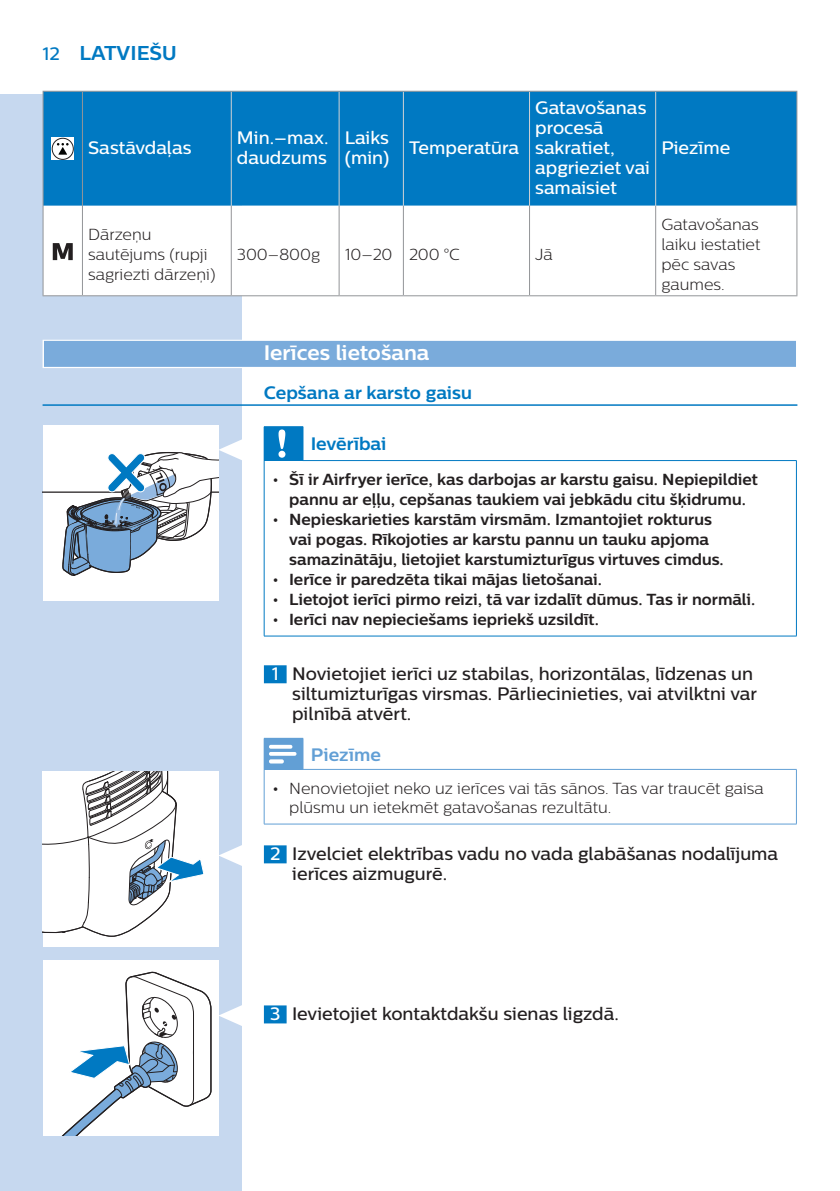
<style>
.page{position:relative;width:840px;height:1191px;background:#fff}
.page>*{position:absolute;margin:0;border:0;box-sizing:border-box;transform-origin:0 0}
.chapter-title-paragr{font:700 21px "Centrale Sans";color:#fff}
.t1{font:700 20px "Centrale Sans";color:#0079c2}
.actionlist-item-para{font:500 18px/20px "Centrale Sans";color:#231f20}
.chapter-table-rowhea{font:500 18px/20px "Centrale Sans";color:#fff}
.heading-title-paragr{font:700 18px "Centrale Sans";color:#0079c2}
.cautions-caption-par{font:700 18px "Centrale Sans";letter-spacing:-.01em;color:#0079c2}
.cautions-caption-par-2{font:700 18px "Centrale Sans";color:#629fd5}
.t2{font:700 16px/20px "Centrale Sans";color:#231f20;text-align:center}
.chapter-table-rowodd{font:300 16px/20px "Centrale Sans";color:#231f20}
.s1{font-weight:500;font-size:18px}
.s2{font-family:"Gill Sans Alt One WGL Light";font-weight:400;font-size:14.2px}
.s3{color:#fff}
</style>
<div class="page">
<div style="left:0;top:95px;width:241px;height:1096px;background:#c6d8ef"></div>
<div style="left:43px;top:340px;width:754px;height:28px;background:#7aabdb"></div>
<hr style="left:43px;top:404px;width:754px;height:2px;background:#0079c2">
<div style="left:264px;top:665px;width:22px;height:18px;background:#0079c2"></div>
<div style="left:264px;top:845px;width:22px;height:18px;background:#0079c2"></div>
<div style="left:264px;top:1005px;width:22px;height:18px;background:#0079c2"></div>
<div style="left:44px;top:92px;width:752px;height:114px;background:#0079c2"></div>
<svg style="left:44px;top:206px;width:613px;height:89px"></svg>
<hr style="left:231px;top:92px;width:1px;height:114px;background:#d1d2d4">
<hr style="left:338px;top:92px;width:1px;height:114px;background:#d1d2d4">
<hr style="left:402px;top:92px;width:1px;height:114px;background:#d1d2d4">
<hr style="left:528px;top:92px;width:1px;height:114px;background:#d1d2d4">
<hr style="left:231px;top:206px;width:1px;height:89px;background:#939598">
<hr style="left:338px;top:206px;width:1px;height:89px;background:#939598">
<hr style="left:402px;top:206px;width:1px;height:89px;background:#939598">
<hr style="left:528px;top:206px;width:1px;height:89px;background:#939598">
<hr style="left:654px;top:206px;width:1px;height:89px;background:#939598">
<hr style="left:654px;top:92px;width:1px;height:114px;background:#d1d2d4">
<hr style="left:43px;top:91px;width:39px;height:1px;background:#939598">
<hr style="left:43px;top:92px;width:1px;height:114px;background:#939598">
<hr style="left:82px;top:91px;width:149px;height:1px;background:#939598">
<hr style="left:82px;top:92px;width:1px;height:114px;background:#939598">
<hr style="left:231px;top:91px;width:108px;height:1px;background:#939598">
<hr style="left:339px;top:91px;width:64px;height:1px;background:#939598">
<hr style="left:403px;top:91px;width:126px;height:1px;background:#939598">
<hr style="left:529px;top:91px;width:126px;height:1px;background:#939598">
<hr style="left:655px;top:91px;width:142px;height:1px;background:#939598">
<hr style="left:796px;top:92px;width:1px;height:114px;background:#939598">
<hr style="left:43px;top:206px;width:1px;height:89px;background:#939598">
<hr style="left:82px;top:206px;width:1px;height:89px;background:#939598">
<hr style="left:796px;top:206px;width:1px;height:89px;background:#939598">
<hr style="left:43px;top:295px;width:39px;height:1px;background:#939598">
<hr style="left:82px;top:295px;width:149px;height:1px;background:#939598">
<hr style="left:231px;top:295px;width:108px;height:1px;background:#939598">
<hr style="left:339px;top:295px;width:64px;height:1px;background:#939598">
<hr style="left:403px;top:295px;width:126px;height:1px;background:#939598">
<hr style="left:529px;top:295px;width:126px;height:1px;background:#939598">
<hr style="left:655px;top:295px;width:142px;height:1px;background:#939598">
<svg style="left:51px;top:137px;width:23px;height:23px"></svg>
<div style="left:52px;top:138px;width:21px;height:21px;background:#fff;border-radius:50%"></div>
<div style="left:52px;top:138px;width:22px;height:22px;border:1px solid #231f20;border-radius:50%"></div>
<svg style="left:57px;top:143px;width:12px;height:12px"></svg>
<svg style="left:53px;top:243px;width:20px;height:17px"></svg>
<div style="left:264px;top:427px;width:39px;height:33px;background:#0079c2"></div>
<hr style="left:264px;top:426px;width:39px;height:1px;background:#0079c2">
<hr style="left:795px;top:461px;width:1px;height:175px;background:#0079c2">
<hr style="left:264px;top:460px;width:1px;height:176px;background:#0079c2">
<hr style="left:264px;top:635px;width:39px;height:1px;background:#0079c2">
<hr style="left:303px;top:635px;width:493px;height:1px;background:#0079c2">
<hr style="left:302px;top:460px;width:494px;height:1px;background:#0079c2">
<svg style="left:278px;top:429px;width:7px;height:29px"></svg>
<div style="left:264px;top:738px;width:39px;height:31px;background:#629fd5"></div>
<hr style="left:795px;top:769px;width:1px;height:54px;background:#629fd5">
<hr style="left:264px;top:769px;width:1px;height:54px;background:#629fd5">
<hr style="left:264px;top:823px;width:39px;height:1px;background:#629fd5">
<hr style="left:303px;top:823px;width:493px;height:1px;background:#629fd5">
<hr style="left:302px;top:769px;width:494px;height:1px;background:#629fd5">
<svg style="left:269px;top:745px;width:27px;height:18px"></svg>
<div style="left:43px;top:425px;width:175px;height:175px;background:#fff"></div>
<hr style="left:43px;top:491px;width:175px;height:2px;background:#231f20">
<svg style="left:62px;top:438px;width:180px;height:155px"></svg>
<svg style="left:218px;top:844px;width:24px;height:23px"></svg>
<div style="left:43px;top:771px;width:175px;height:176px;background:#fff"></div>
<svg style="left:43px;top:771px;width:161px;height:166px"></svg>
<svg style="left:218px;top:1004px;width:24px;height:23px"></svg>
<div style="left:43px;top:960px;width:175px;height:176px;background:#fff"></div>
<svg style="left:61px;top:971px;width:151px;height:165px"></svg>
<p class="t1" style="left:43px;top:41px;width:136px"><span class="s1">12</span> LATVIEŠU</p>
<p class="chapter-table-rowhea" style="left:88px;top:137px;width:105px">Sastāvdaļas</p>
<p class="chapter-table-rowhea" style="left:237px;top:127px;width:93px">Min.–max. daudzums</p>
<p class="chapter-table-rowhea" style="left:344px;top:127px;width:46px">Laiks (min)</p>
<p class="chapter-table-rowhea" style="left:409px;top:137px;width:112px">Temperatūra</p>
<p class="chapter-table-rowhea" style="left:535px;top:97px;width:116px">Gatavošanas procesā sakratiet, apgrieziet vai samaisiet</p>
<p class="chapter-table-rowodd" style="left:88px;top:224px;width:129px">Dārzeņu sautējums (rupji sagriezti dārzeņi)</p>
<p class="chapter-table-rowodd" style="left:237px;top:244px;width:85px">300–800g</p>
<p class="chapter-table-rowodd" style="left:344px;top:244px;width:49px">10–20</p>
<p class="chapter-table-rowodd" style="left:409px;top:244px;width:52px">200 °C</p>
<p class="chapter-table-rowodd" style="left:535px;top:244px;width:19px">Jā</p>
<p class="chapter-table-rowhea" style="left:661px;top:137px;width:70px">Piezīme</p>
<p class="chapter-table-rowodd" style="left:661px;top:214px;width:100px">Gatavošanas laiku iestatiet pēc savas gaumes.</p>
<p class="chapter-title-paragr" style="left:264px;top:340px;width:167px">Ierīces lietošana</p>
<p class="heading-title-paragr" style="left:264px;top:381px;width:209px">Cepšana ar karsto gaisu</p>
<p class="cautions-caption-par" style="left:311px;top:433px;width:77px">Ievērībai</p>
<p class="t2" style="left:272px;top:469px;width:487px"><span class="s2">•</span> Šī ir Airfryer ierīce, kas darbojas ar karstu gaisu. Nepiepildiet pannu ar eļļu, cepšanas taukiem vai jebkādu citu šķidrumu.</p>
<p class="t2" style="left:289px;top:509px;width:436px;text-align:left;text-indent:-17px"><span class="s2">•</span> Nepieskarieties karstām virsmām. Izmantojiet rokturus vai pogas. Rīkojoties ar karstu pannu un tauku apjoma samazinātāju, lietojiet karstumizturīgus virtuves cimdus.</p>
<p class="t2" style="left:272px;top:569px;width:331px"><span class="s2">•</span> Ierīce ir paredzēta tikai mājas lietošanai.</p>
<p class="t2" style="left:272px;top:589px;width:484px"><span class="s2">•</span> Lietojot ierīci pirmo reizi, tā var izdalīt dūmus. Tas ir normāli.</p>
<p class="t2" style="left:272px;top:609px;width:328px"><span class="s2">•</span> Ierīci nav nepieciešams iepriekš uzsildīt.</p>
<p class="actionlist-item-para" style="left:292px;top:663px;width:466px;text-indent:-21px"><span class="s3">1</span> Novietojiet ierīci uz stabilas, horizontālas, līdzenas un siltumizturīgas virsmas. Pārliecinieties, vai atvilktni var pilnībā atvērt.</p>
<p class="cautions-caption-par-2" style="left:311px;top:743px;width:71px">Piezīme</p>
<p class="chapter-table-rowodd" style="left:289px;top:778px;width:476px;line-height:19.2px;text-indent:-17px"><span class="s2">•</span> Nenovietojiet neko uz ierīces vai tās sānos. Tas var traucēt gaisa plūsmu un ietekmēt gatavošanas rezultātu.</p>
<p class="actionlist-item-para" style="left:292px;top:843px;width:487px;text-indent:-22px"><span class="s3">2</span> Izvelciet elektrības vadu no vada glabāšanas nodalījuma ierīces aizmugurē.</p>
<p class="actionlist-item-para" style="left:270px;top:1003px;width:350px"><span class="s3">3</span> Ievietojiet kontaktdakšu sienas ligzdā.</p>
</div>
